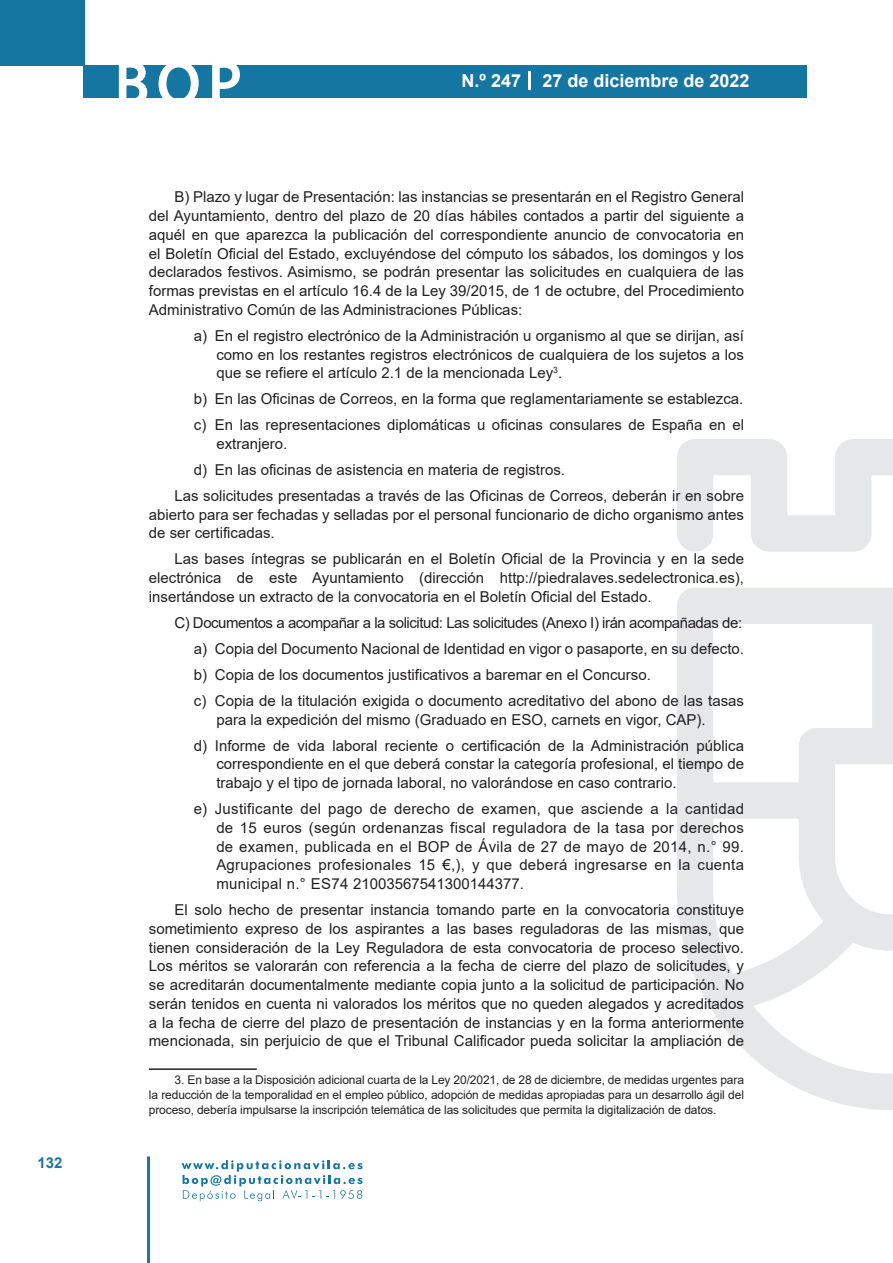
<style>
.page{position:relative;width:893px;height:1263px;background:#fff}
.page>*{position:absolute;margin:0;border:0;box-sizing:border-box;transform-origin:0 0}
.t1{font:500 61.5px "Avant Garde";color:#fff}
.t2{font:700 18px "Arial";color:#fff}
.t3{font:15px/18.8px "Arial";color:#231f20;text-align:justify}
.t4{font:700 15px "Arial";color:#1d76a4}
.t5{font:12px/15px "Arial";letter-spacing:-.01em;color:#231f20;text-align:justify}
</style>
<div class="page">
<div style="left:0;top:0;width:85px;height:65px;background:#1676a2"></div>
<div style="left:84px;top:65px;width:723px;height:33px;background:#1676a2"></div>
<svg style="left:118px;top:65px;width:30px;height:33px"></svg>
<svg style="left:158px;top:65px;width:41px;height:33px"></svg>
<svg style="left:212px;top:65px;width:28px;height:33px"></svg>
<svg style="left:182px;top:1160px;width:181px;height:41px"></svg>
<hr style="left:147px;top:1156px;width:3px;height:107px;background:#1d76a4">
<svg style="left:529px;top:71px;width:2px;height:19px"></svg>
<svg style="left:677px;top:439px;width:216px;height:671px"></svg>
<hr style="left:149px;top:1068px;width:108px;height:2px;background:#231f20">
<p class="t4" style="left:37px;top:1152px;width:27px">132</p>
<h1 class="t1" style="left:115px;top:46px;width:128px">BOP</h1>
<p class="t2" style="left:462px;top:68px;width:289px">N.º 247 27 de diciembre de 2022</p>
<p class="t3" style="left:149px;top:188px;width:597px;text-indent:26px">B) Plazo y lugar de Presentación: las instancias se presentarán en el Registro General del Ayuntamiento, dentro del plazo de 20 días hábiles contados a partir del siguiente a aquél en que aparezca la publicación del correspondiente anuncio de convocatoria en el Boletín Oficial del Estado, excluyéndose del cómputo los sábados, los domingos y los declarados festivos. Asimismo, se podrán presentar las solicitudes en cualquiera de las formas previstas en el artículo 16.4 de la Ley 39/2015, de 1 de octubre, del Procedimiento Administrativo Común de las Administraciones Públicas:</p>
<p class="t3" style="left:216px;top:326px;width:529px;text-indent:-22px">a) En el registro electrónico de la Administración u organismo al que se dirijan, así como en los restantes registros electrónicos de cualquiera de los sujetos a los que se refiere el artículo 2.1 de la mencionada Ley<sup>3</sup>.</p>
<p class="t3" style="left:194px;top:386px;width:552px;line-height:26px">b) En las Oficinas de Correos, en la forma que reglamentariamente se establezca. c) En las representaciones diplomáticas u oficinas consulares de España en el</p>
<p class="t3" style="left:216px;top:434px;width:72px">extranjero.</p>
<p class="t3" style="left:194px;top:460px;width:373px">d) En las oficinas de asistencia en materia de registros.</p>
<p class="t3" style="left:174px;top:486px;width:571px">Las solicitudes presentadas a través de las Oficinas de Correos, deberán ir en sobre</p>
<p class="t3" style="left:149px;top:505px;width:597px">abierto para ser fechadas y selladas por el personal funcionario de dicho organismo antes de ser certificadas.</p>
<p class="t3" style="left:149px;top:550px;width:597px;text-indent:26px">Las bases íntegras se publicarán en el Boletín Oficial de la Provincia y en la sede electrónica de este Ayuntamiento (dirección http://piedralaves.sedelectronica.es), insertándose un extracto de la convocatoria en el Boletín Oficial del Estado.</p>
<p class="t3" style="left:194px;top:610px;width:552px;line-height:26px;text-align:left;text-indent:-19px">C) Documentos a acompañar a la solicitud: Las solicitudes (Anexo I) irán acompañadas de: a) Copia del Documento Nacional de Identidad en vigor o pasaporte, en su defecto. b) Copia de los documentos justificativos a baremar en el Concurso.<br>c) Copia de la titulación exigida o documento acreditativo del abono de las tasas</p>
<p class="t3" style="left:194px;top:706px;width:552px;line-height:26px;text-indent:22px">para la expedición del mismo (Graduado en ESO, carnets en vigor, CAP).<br>d) Informe de vida laboral reciente o certificación de la Administración pública</p>
<p class="t3" style="left:216px;top:755px;width:529px">correspondiente en el que deberá constar la categoría profesional, el tiempo de trabajo y el tipo de jornada laboral, no valorándose en caso contrario.</p>
<p class="t3" style="left:216px;top:799px;width:529px;text-indent:-22px">e) Justificante del pago de derecho de examen, que asciende a la cantidad de 15 euros (según ordenanzas fiscal reguladora de la tasa por derechos de examen, publicada en el BOP de Ávila de 27 de mayo de 2014, n.° 99.<br>Agrupaciones profesionales 15 €,), y que deberá ingresarse en la cuenta municipal n.° ES74 21003567541300144377.</p>
<p class="t3" style="left:149px;top:900px;width:597px;text-indent:26px">El solo hecho de presentar instancia tomando parte en la convocatoria constituye sometimiento expreso de los aspirantes a las bases reguladoras de las mismas, que tienen consideración de la Ley Reguladora de esta convocatoria de proceso selectivo.<br>Los méritos se valorarán con referencia a la fecha de cierre del plazo de solicitudes, y se acreditarán documentalmente mediante copia junto a la solicitud de participación. No serán tenidos en cuenta ni valorados los méritos que no queden alegados y acreditados a la fecha de cierre del plazo de presentación de instancias y en la forma anteriormente mencionada, sin perjuicio de que el Tribunal Calificador pueda solicitar la ampliación de</p>
<p class="t5" style="left:149px;top:1072px;width:597px;text-indent:26px">3. En base a la Disposición adicional cuarta de la Ley 20/2021, de 28 de diciembre, de medidas urgentes para la reducción de la temporalidad en el empleo público, adopción de medidas apropiadas para un desarrollo ágil del proceso, debería impulsarse la inscripción telemática de las solicitudes que permita la digitalización de datos.</p>
</div>
